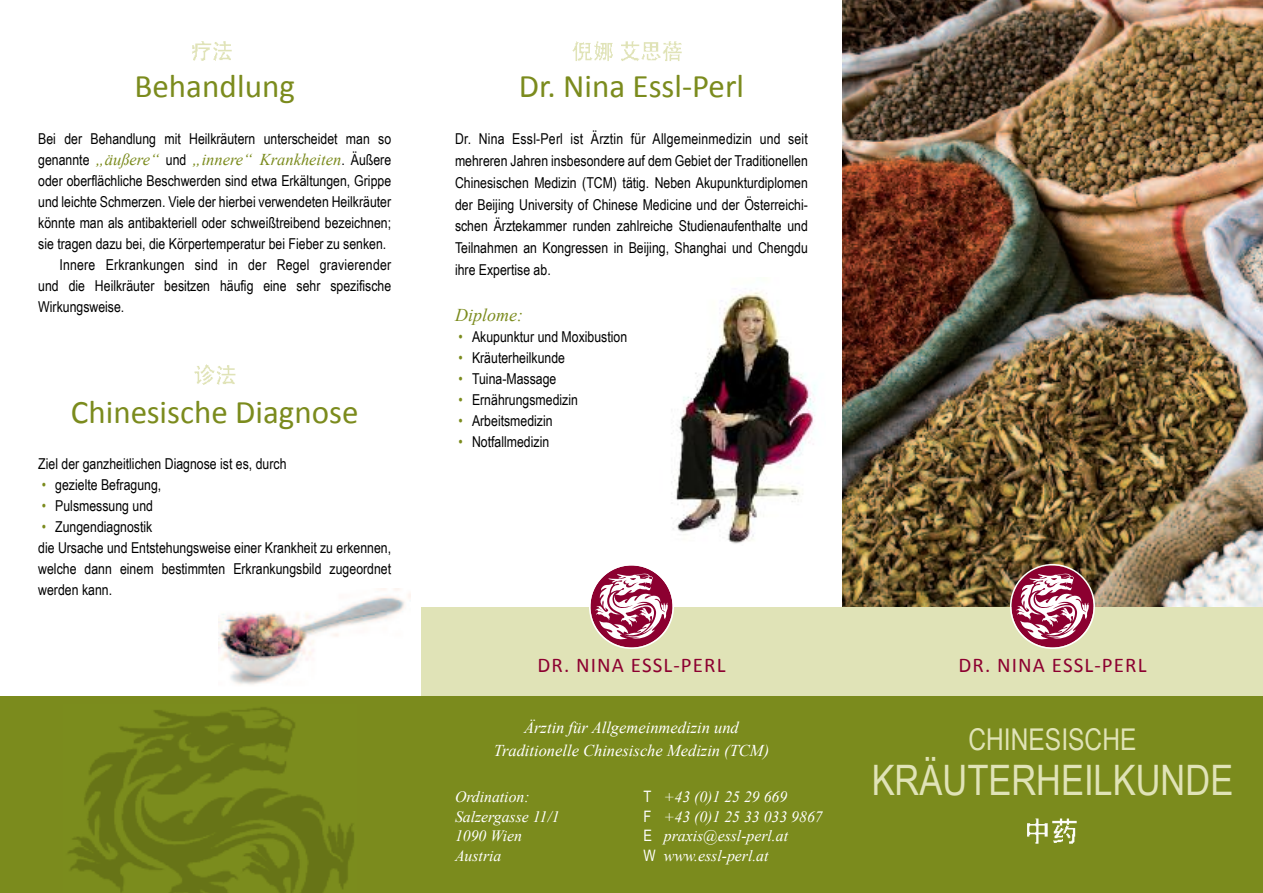
<style>
.page{position:relative;width:1263px;height:893px;background:#fff}
.page>*{position:absolute;margin:0;border:0;box-sizing:border-box;transform-origin:0 0}
.t1{font:42px "Arial Narrow";color:#e0e3b7}
.t2{font:33px "Calibri";color:#7b8b1d}
.t3{font:30px "Arial Narrow";color:#e0e3b7}
.t4{font:21px "Calibri";letter-spacing:.05em;color:#8c0030}
.t5{font:italic 18px "Times New Roman";color:#7b8b1d}
.t6{font:italic 16.5px/22.5px "Times New Roman";color:#fff;text-align:center}
.t7{font:italic 16.5px "Times New Roman";color:#7b8b1d}
.t8{font:italic 15.75px "Times New Roman";color:#fff}
.t9{font:15px/21.8px "Arial Narrow";color:#000;text-align:justify}
.s1{font-family:"Arial Narrow";font-style:normal;font-size:15px;color:#000}
.s2{color:#7b8b1d}
.s3{font-family:"Arial Narrow";font-style:normal}
</style>
<div class="page">
<img style="left:219px;top:588px;width:192px;height:97px">
<img style="left:671px;top:292px;width:145px;height:252px">
<div style="left:421px;top:607px;width:421px;height:90px;background:#e0e3b7"></div>
<img style="left:842px;top:0;width:421px;height:607px">
<div style="left:421px;top:696px;width:421px;height:197px;background:#7b8b1d"></div>
<div style="left:0;top:696px;width:421px;height:197px;background:#7b8b1d"></div>
<img style="left:68px;top:707px;width:286px;height:186px">
<div style="left:842px;top:607px;width:421px;height:90px;background:#e0e3b7"></div>
<svg style="left:1010px;top:564px;width:85px;height:85px"></svg>
<svg style="left:589px;top:565px;width:85px;height:84px"></svg>
<div style="left:842px;top:696px;width:421px;height:197px;background:#7b8b1d"></div>
<img style="left:1027px;top:818px;width:50px;height:26px">
<img style="left:192px;top:41px;width:40px;height:20px">
<img style="left:572px;top:41px;width:110px;height:20px">
<img style="left:194px;top:364px;width:42px;height:21px">
<h2 class="t2" style="left:134px;top:72px;width:162px">Behandlung</h2>
<p class="t9" style="left:38px;top:127px;width:354px">Bei der Behandlung mit Heilkräutern unterscheidet man so</p>
<p class="t7" style="left:38px;top:150px;width:354px"><span class="s1">genannte</span> „äußere“ <span class="s1">und</span> „innere“ Krankheiten<span class="s1">. Äußere</span></p>
<p class="t9" style="left:38px;top:169px;width:354px">oder oberflächliche Beschwerden sind etwa Erkältungen, Grippe</p>
<p class="t9" style="left:38px;top:190px;width:354px">und leichte Schmerzen. Viele der hierbei verwendeten Heilkräuter</p>
<p class="t9" style="left:38px;top:211px;width:354px">könnte man als antibakteriell oder schweißtreibend bezeichnen;</p>
<p class="t9" style="left:38px;top:232px;width:350px">sie tragen dazu bei, die Körpertemperatur bei Fieber zu senken.</p>
<p class="t9" style="left:60px;top:253px;width:333px">Innere Erkrankungen sind in der Regel gravierender</p>
<p class="t9" style="left:38px;top:274px;width:354px">und die Heilkräuter besitzen häufig eine sehr spezifische</p>
<p class="t9" style="left:38px;top:295px;width:88px">Wirkungsweise.</p>
<h2 class="t2" style="left:71px;top:398px;width:289px">Chinesische Diagnose</h2>
<p class="t9" style="left:38px;top:453px;width:250px">Ziel der ganzheitlichen Diagnose ist es, durch</p>
<p class="t9" style="left:42px;top:474px;width:121px"><span class="s2">•</span> gezielte Befragung,</p>
<p class="t9" style="left:42px;top:495px;width:113px"><span class="s2">•</span> Pulsmessung und</p>
<p class="t9" style="left:38px;top:516px;width:354px;line-height:21px;text-align:left"><span class="s2">•</span> Zungendiagnostik<br>die Ursache und Entstehungsweise einer Krankheit zu erkennen, welche dann einem bestimmten Erkrankungsbild zugeordnet werden kann.</p>
<h2 class="t2" style="left:519px;top:72px;width:227px">Dr. nina essl-perl</h2>
<p class="t9" style="left:455px;top:128px;width:354px">Dr. Nina Essl-Perl ist Ärztin für Allgemeinmedizin und seit mehreren Jahren insbesondere auf dem Gebiet der Traditionellen Chinesischen Medizin (TCM) tätig. Neben Akupunkturdiplomen der Beijing University of Chinese Medicine und der Österreichi&shy;schen Ärztekammer runden zahlreiche Studienaufenthalte und Teilnahmen an Kongressen in Beijing, Shanghai und Chengdu ihre Expertise ab.</p>
<p class="t5" style="left:455px;top:305px;width:69px">Diplome:</p>
<p class="t9" style="left:458px;top:325px;width:170px"><span class="s2">•</span> Akupunktur und Moxibustion</p>
<p class="t9" style="left:458px;top:346px;width:108px"><span class="s2">•</span> Kräuterheilkunde</p>
<p class="t9" style="left:458px;top:367px;width:99px"><span class="s2">•</span> Tuina-Massage</p>
<p class="t9" style="left:458px;top:388px;width:121px"><span class="s2">•</span> Ernährungsmedizin</p>
<p class="t9" style="left:458px;top:409px;width:96px"><span class="s2">•</span> Arbeitsmedizin</p>
<p class="t9" style="left:458px;top:430px;width:92px"><span class="s2">•</span> Notfallmedizin</p>
<h3 class="t4" style="left:537px;top:656px;width:190px">Dr. nina essl-perl</h3>
<h3 class="t4" style="left:958px;top:656px;width:190px">Dr. nina essl-perl</h3>
<p class="t6" style="left:494px;top:717px;width:277px">Ärztin für Allgemeinmedizin und<br>Traditionelle Chinesische Medizin (TCM)</p>
<p class="t8" style="left:455px;top:787px;width:76px">Ordination:</p>
<p class="t8" style="left:643px;top:787px;width:145px"><span class="s3">T</span> +43 (0)1 25 29 669</p>
<p class="t8" style="left:455px;top:808px;width:106px">Salzergasse 11/1</p>
<p class="t8" style="left:643px;top:808px;width:181px"><span class="s3">F</span> +43 (0)1 25 33 033 9867</p>
<p class="t8" style="left:455px;top:827px;width:68px">1090 Wien</p>
<p class="t8" style="left:643px;top:827px;width:146px"><span class="s3">E</span> praxis@essl-perl.at</p>
<p class="t8" style="left:455px;top:847px;width:48px">Austria</p>
<p class="t8" style="left:643px;top:847px;width:127px"><span class="s3">W</span> www.essl-perl.at</p>
<h3 class="t3" style="left:968px;top:722px;width:170px">CHINESISCHE</h3>
<h1 class="t1" style="left:872px;top:756px;width:363px">KRÄUTERHEIlKUNDE</h1>
</div>
